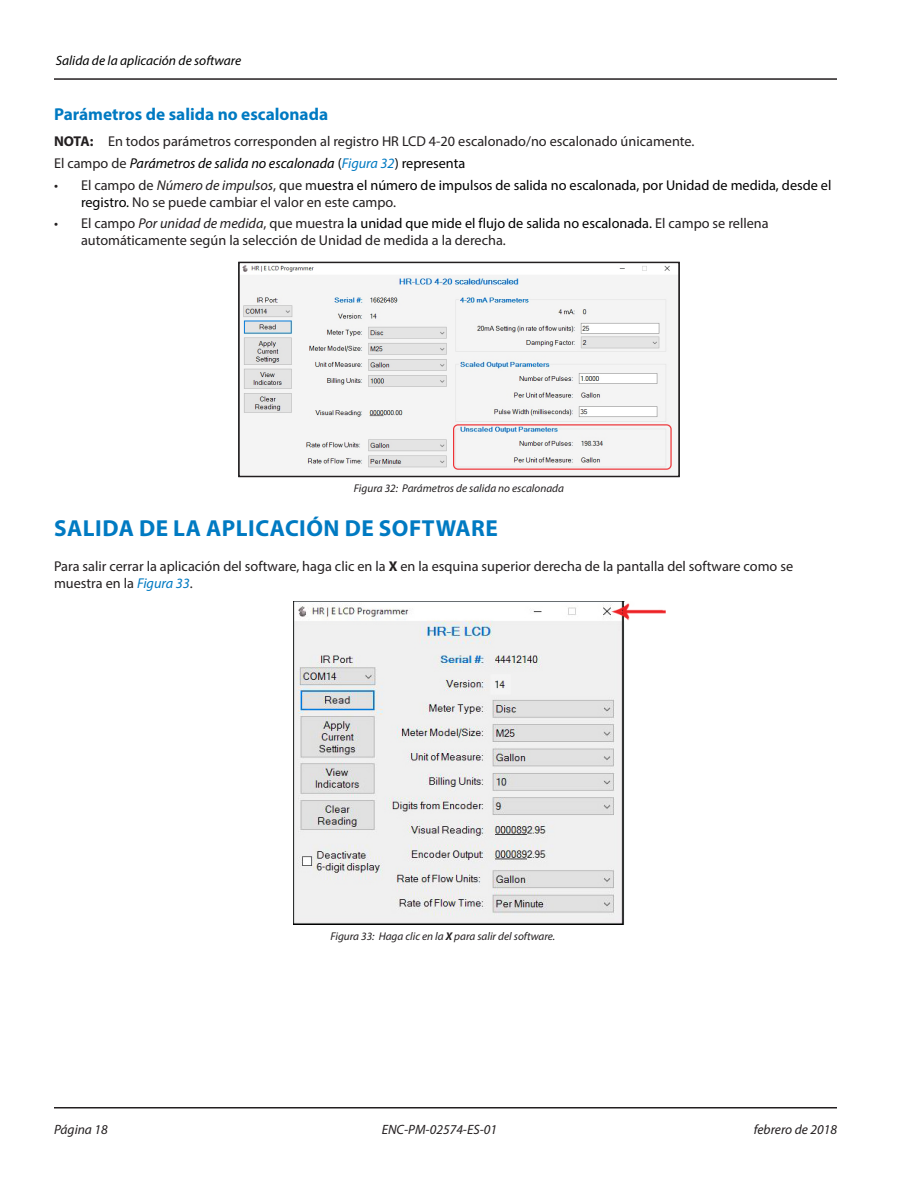
<style>
.page{position:relative;width:918px;height:1188px;background:#fff}
.page>*{position:absolute;margin:0;border:0;box-sizing:border-box;transform-origin:0 0}
.Heading_1{font:700 23.25px "Myriad Pro";letter-spacing:.02em;color:#007ac2}
.Heading_2{font:700 17.25px "Myriad Pro";color:#007ac2}
.Body{font:14.25px/17.1px "Myriad Pro";color:#231f20}
.t1{font:14.25px/17.2px "Myriad Pro";color:#000}
.Body-2{font:italic 14.25px "Myriad Pro";color:#000}
.t2{font:italic 13.5px "Myriad Pro";color:#231f20}
.t3{font:italic 13.5px "Myriad Pro";color:#000}
.t4{font:italic 11.25px "Myriad Pro";color:#231f20}
.s1{font-weight:700}
.s2{font-style:normal;color:#231f20}
.s3{font-style:normal}
.s4{color:#007ac2}
.s5{color:#231f20}
.s6{font-style:italic;color:#231f20}
.s7{font-style:italic}
.s8{color:#000}
.s9{font-style:italic;color:#007ac2}
</style>
<div class="page">
<hr style="left:54px;top:78px;width:783px;height:2px;background:#231f20">
<hr style="left:54px;top:1107px;width:783px;height:1px;background:#231f20">
<img style="left:241px;top:265px;width:436px;height:209px">
<div style="left:238px;top:262px;width:442px;height:215px;border:2px solid #231f20"></div>
<img style="left:294px;top:602px;width:372px;height:322px">
<p class="t3" style="left:56px;top:52px;width:187px">Salida de la aplicación de software</p>
<p class="Heading_2" style="left:54px;top:103px;width:276px">Parámetros de salida no escalonada</p>
<p class="Body" style="left:54px;top:133px;width:641px"><span class="s1">NNOTA:</span> En todos parámetros corresponden al registro HR LCD 4-20 escalonado/no escalonado únicamente.</p>
<p class="Body-2" style="left:54px;top:154px;width:413px"><span class="s2">El campo de</span> Parámetros de salida no escalonada <span class="s3">(</span><span class="s4">Figura 32</span><span class="s3">) representa</span></p>
<p class="t1" style="left:81px;top:176px;width:752px;text-indent:-27px"><span class="s5">• El campo de</span> <span class="s6">Número de impulsos</span><span class="s5">, que m</span>uestra el número de impulsos de salida no escalonada, por Unidad de medida, desde el registro. <span class="s5">No se puede cambiar el valor en este campo.</span></p>
<p class="Body" style="left:81px;top:215px;width:689px;text-indent:-27px">• El campo <span class="s7">Por unidad de medida</span>, que muestra <span class="s8">la unidad que mide el flujo de salida no escalonada.</span> El campo se rellena automáticamente según la selección de Unidad de medida a la derecha.</p>
<p class="t4" style="left:354px;top:481px;width:212px">Figura 32: Parámetros de salida no escalonada</p>
<p class="Heading_1" style="left:54px;top:513px;width:445px">SALIDA DE LA APLICACIÓN DE SOFTWARE</p>
<p class="Body" style="left:54px;top:557px;width:741px">Para salir cerrar la aplicación del software, haga clic en la <span class="s1">X</span> en la esquina superior derecha de la pantalla del software como se muestra en la <span class="s9">Figura 33</span>.</p>
<p class="t4" style="left:330px;top:930px;width:226px">Figura 33: Haga clic en la <span class="s1">X</span> para salir del software.</p>
<p class="t2" style="left:54px;top:1121px;width:55px">Página 18</p>
<p class="t2" style="left:382px;top:1121px;width:117px">ENC-PM-02574-ES-01</p>
<p class="t2" style="left:754px;top:1121px;width:85px">febrero de 2018</p>
</div>
